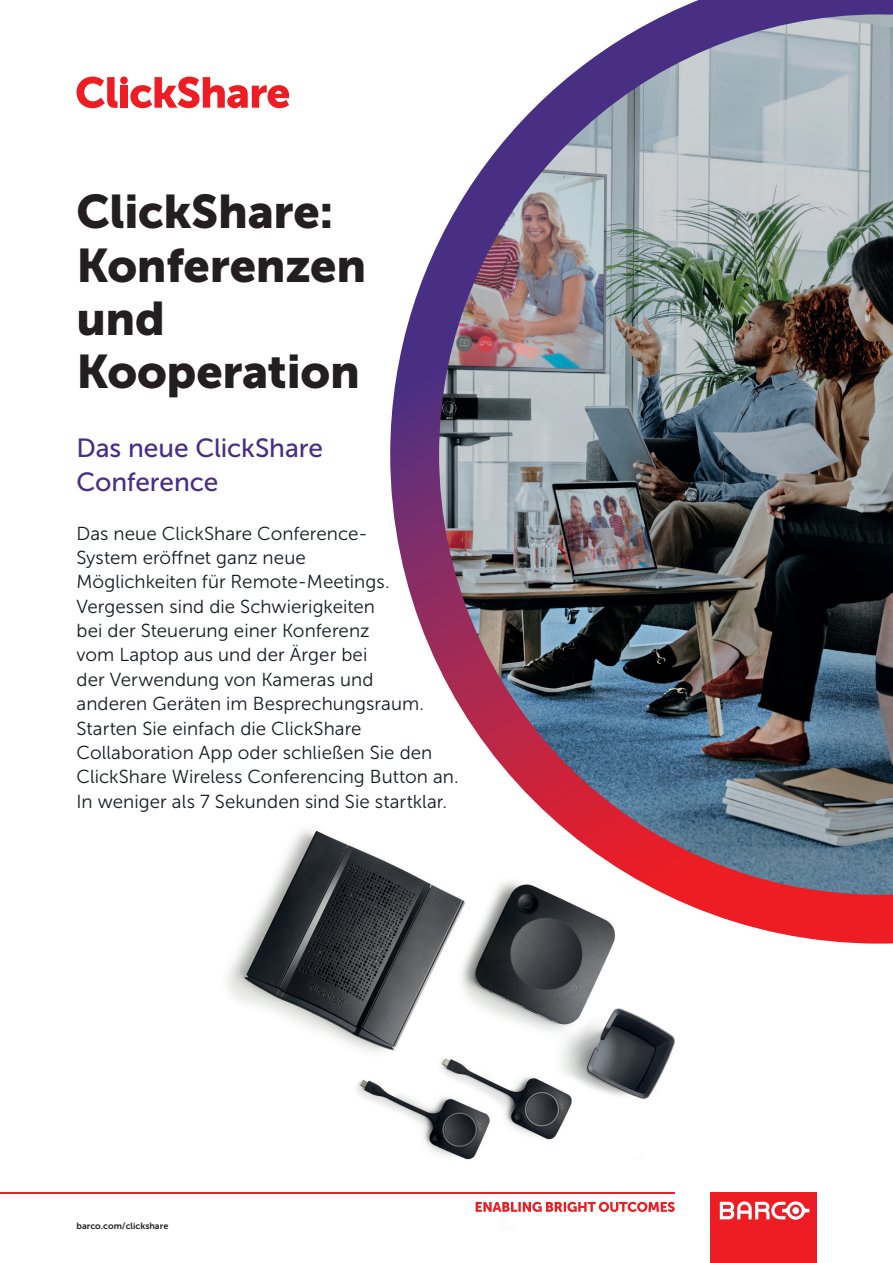
<style>
.page{position:relative;width:893px;height:1263px;background:#fff}
.page>*{position:absolute;margin:0;border:0;box-sizing:border-box;transform-origin:0 0}
.t1{font:46.8px/53.4px "Museo Sans 900";letter-spacing:-.005em;color:#231f20}
.t2{font:26.25px/34.2px "Museo Sans 500";letter-spacing:-.005em;color:#482f83}
.t3{font:18.75px/24.5px "Museo Sans 300";letter-spacing:.005em;color:#161b21}
.t4{font:9px "Museo Sans 700";color:#231f20}
</style>
<div class="page">
<img style="left:117px;top:829px;width:558px;height:383px">
<svg style="left:476px;top:1202px;width:199px;height:10px"></svg>
<div style="left:710px;top:1192px;width:106px;height:71px;background:#ee1d23"></div>
<svg style="left:720px;top:1201px;width:89px;height:19px"></svg>
<hr style="left:0;top:1192px;width:675px;height:1px;background:#ee1d23">
<img style="left:390px;top:0;width:503px;height:944px">
<svg style="left:77px;top:77px;width:41px;height:31px"></svg>
<div style="left:120px;top:86px;width:8px;height:22px;background:#ee1d23"></div>
<svg style="left:130px;top:77px;width:159px;height:31px"></svg>
<div style="left:120px;top:77px;width:8px;height:7px;background:#ee1d23;border-radius:50%"></div>
<h1 class="t1" style="left:77px;top:185px;width:291px">ClickShare:<br>Konferenzen und<br>Kooperation</h1>
<h2 class="t2" style="left:77px;top:431px;width:248px">Das neue ClickShare<br>Conference</h2>
<p class="t3" style="left:77px;top:521px;width:384px">Das neue ClickShare Conference-<br>System eröffnet ganz neue<br>Möglichkeiten für Remote-Meetings.<br>Vergessen sind die Schwierigkeiten<br>bei der Steuerung einer Konferenz<br>vom Laptop aus und der Ärger bei<br>der Verwendung von Kameras und<br>anderen Geräten im Besprechungsraum.<br>Starten Sie einfach die ClickShare Collaboration App oder schließen Sie den ClickShare Wireless Conferencing Button an.<br>In weniger als 7 Sekunden sind Sie startklar.</p>
<p class="t4" style="left:77px;top:1221px;width:93px">barco.com/clickshare</p>
</div>
